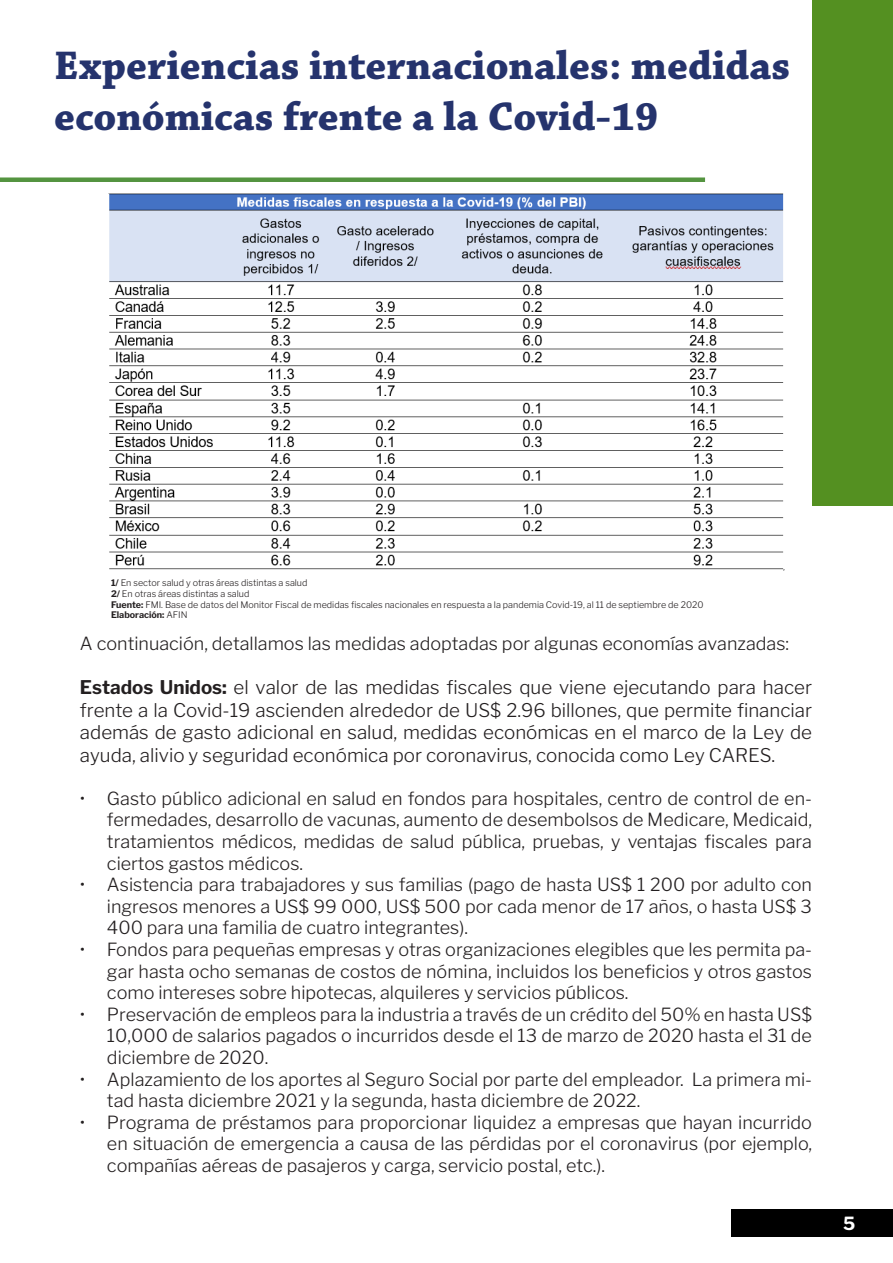
<style>
.page{position:relative;width:893px;height:1263px;background:#fff}
.page>*{position:absolute;margin:0;border:0;box-sizing:border-box;transform-origin:0 0}
.t1{font:700 42px/50.4px "Chaparral Pro";color:#25336d}
.t2{font:300 18.75px/22.5px "Libre Franklin";color:#231f20;text-align:justify}
.t3{font:300 18px/21.6px "Libre Franklin";color:#231f20;text-align:justify}
.t4{font:700 18px "Libre Franklin";color:#fff}
.t5{font:300 9px/10.8px "Libre Franklin";color:#231f20}
.s1{font-weight:700}
</style>
<div class="page">
<div style="left:731px;top:1209px;width:162px;height:27px;background:#000"></div>
<div style="left:0;top:177px;width:705px;height:5px;background:#549440"></div>
<div style="left:812px;top:0;width:81px;height:506px;background:#549021"></div>
<img style="left:109px;top:194px;width:675px;height:376px">
<h1 class="t1" style="left:54px;top:42px;width:738px">Experiencias internacionales: medidas económicas frente a la Covid-19</h1>
<p class="t5" style="left:111px;top:577px;width:594px"><span class="s1">1/</span> En sector salud y otras áreas distintas a salud<br><span class="s1">2/</span> En otras áreas distintas a salud<br><span class="s1">Fuente:</span> FMI. Base de datos del Monitor Fiscal de medidas fiscales nacionales en respuesta a la pandemia Covid-19, al 11 de septiembre de 2020<br><span class="s1">Elaboración:</span> AFIN</p>
<p class="t3" style="left:80px;top:633px;width:711px">A continuación, detallamos las medidas adoptadas por algunas economías avanzadas:</p>
<p class="t2" style="left:80px;top:676px;width:734px"><span class="s1">Estados Unidos:</span> el valor de las medidas fiscales que viene ejecutando para hacer frente a la Covid-19 ascienden alrededor de US$ 2.96 billones, que permite financiar además de gasto adicional en salud, medidas económicas en el marco de la Ley de ayuda, alivio y seguridad económica por coronavirus, conocida como Ley CARES.</p>
<p class="t3" style="left:107px;top:787px;width:707px;text-indent:-27px">• Gasto público adicional en salud en fondos para hospitales, centro de control de en&shy;fermedades, desarrollo de vacunas, aumento de desembolsos de Medicare, Medicaid, tratamientos médicos, medidas de salud pública, pruebas, y ventajas fiscales para ciertos gastos médicos.</p>
<p class="t3" style="left:107px;top:874px;width:707px;text-indent:-27px">• Asistencia para trabajadores y sus familias (pago de hasta US$ 1 200 por adulto con ingresos menores a US$ 99 000, US$ 500 por cada menor de 17 años, o hasta US$ 3<br>400 para una familia de cuatro integrantes).</p>
<p class="t3" style="left:107px;top:939px;width:707px;text-indent:-27px">• Fondos para pequeñas empresas y otras organizaciones elegibles que les permita pa&shy;gar hasta ocho semanas de costos de nómina, incluidos los beneficios y otros gastos como intereses sobre hipotecas, alquileres y servicios públicos.</p>
<p class="t3" style="left:107px;top:1003px;width:707px;text-indent:-27px">• Preservación de empleos para la industria a través de un crédito del 50% en hasta US$ 10,000 de salarios pagados o incurridos desde el 13 de marzo de 2020 hasta el 31 de diciembre de 2020.</p>
<p class="t3" style="left:107px;top:1068px;width:707px;text-indent:-27px">• Aplazamiento de los aportes al Seguro Social por parte del empleador. La primera mi&shy;tad hasta diciembre 2021 y la segunda, hasta diciembre de 2022.</p>
<p class="t3" style="left:107px;top:1111px;width:707px;text-indent:-27px">• Programa de préstamos para proporcionar liquidez a empresas que hayan incurrido en situación de emergencia a causa de las pérdidas por el coronavirus (por ejemplo, compañías aéreas de pasajeros y carga, servicio postal, etc.).</p>
<p class="t4" style="left:843px;top:1212px;width:14px">5</p>
</div>
